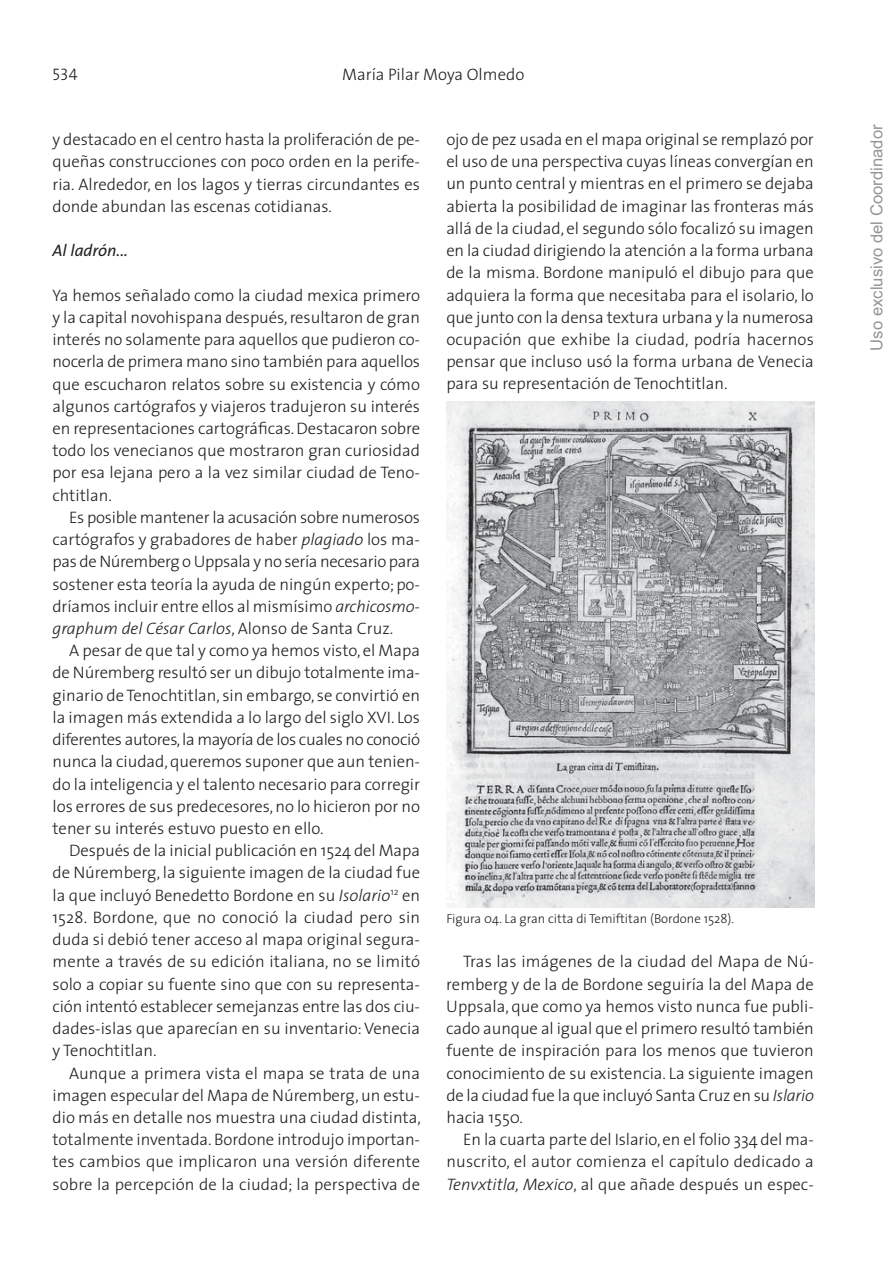
<style>
.page{position:relative;width:893px;height:1263px;background:#fff}
.page>*{position:absolute;margin:0;border:0;box-sizing:border-box;transform-origin:0 0}
.t1{font:300 16.65px/22.2px "The Sans";color:#231f20;text-align:justify}
.t2{font:16.65px "Arial";color:#939598}
.t3{font:italic 16.65px "The Sans";color:#231f20}
.t4{font:16.65px "The Sans Light Caps";color:#231f20}
.t5{font:300 12.9px "The Sans";color:#231f20}
.s1{font-style:italic}
</style>
<div class="page">
<img style="left:446px;top:401px;width:368px;height:507px">
<p class="t4" style="left:53px;top:61px;width:27px">534</p>
<p class="t1" style="left:342px;top:65px;width:184px">María Pilar Moya Olmedo</p>
<p class="t1" style="left:52px;top:130px;width:369px">y destacado en el centro hasta la proliferación de pe&shy;queñas construcciones con poco orden en la perife&shy;ria. Alrededor, en los lagos y tierras circundantes es donde abundan las escenas cotidianas.</p>
<p class="t3" style="left:52px;top:244px;width:77px">Al ladrón...</p>
<p class="t1" style="left:52px;top:286px;width:369px">Ya hemos señalado como la ciudad mexica primero y la capital novohispana después, resultaron de gran interés no solamente para aquellos que pudieron co&shy;nocerla de primera mano sino también para aquellos que escucharon relatos sobre su existencia y cómo algunos cartógrafos y viajeros tradujeron su interés en representaciones cartográficas. Destacaron sobre todo los venecianos que mostraron gran curiosidad por esa lejana pero a la vez similar ciudad de Teno&shy;chtitlan.</p>
<p class="t1" style="left:52px;top:508px;width:369px;text-indent:17px">Es posible mantener la acusación sobre numerosos cartógrafos y grabadores de haber <span class="s1">plagiado</span> los ma - pas de Núremberg o Uppsala y no sería necesario para sostener esta teoría la ayuda de ningún experto; po&shy;dríamos incluir entre ellos al mismísimo <span class="s1">archicosmo&shy;graphum del César Carlos</span>, Alonso de Santa Cruz.</p>
<p class="t1" style="left:52px;top:641px;width:369px;text-indent:17px">A pesar de que tal y como ya hemos visto, el Mapa de Núremberg resultó ser un dibujo totalmente ima&shy;ginario de Tenochtitlan, sin embargo, se convirtió en la imagen más extendida a lo largo del siglo XVI. Los diferentes autores, la mayoría de los cuales no conoció nunca la ciudad, queremos suponer que aun tenien - do la inteligencia y el talento necesario para co rregir los errores de sus predecesores, no lo hicieron por no tener su interés estuvo puesto en ello.</p>
<p class="t1" style="left:52px;top:841px;width:369px;text-indent:17px">Después de la inicial publicación en 1524 del Mapa de Núremberg, la siguiente imagen de la ciudad fue la que incluyó Benedetto Bordone en su <span class="s1">Isolario</span><sup>12</sup> en 1528. Bordone, que no conoció la ciudad pero sin duda si debió tener acceso al mapa original segura&shy;mente a través de su edición italiana, no se limitó solo a copiar su fuente sino que con su representa&shy;ción intentó establecer semejanzas entre las dos ciu&shy;dades-islas que aparecían en su inventario: Venecia y Tenochtitlan.</p>
<p class="t1" style="left:52px;top:1064px;width:370px;text-indent:17px">Aunque a primera vista el mapa se trata de una imagen especular del Mapa de Núremberg, un estu&shy;dio más en detalle nos muestra una ciudad distinta, totalmente inventada. Bordone introdujo importan&shy;tes cambios que implicaron una versión diferente sobre la percepción de la ciudad; la perspectiva de</p>
<p class="t1" style="left:446px;top:130px;width:369px">ojo de pez usada en el mapa original se remplazó por el uso de una perspectiva cuyas líneas convergían en un punto central y mientras en el primero se dejaba abierta la posibilidad de imaginar las fronteras más allá de la ciudad, el segundo sólo focalizó su imagen en la ciudad dirigiendo la atención a la forma urbana de la misma. Bordone manipuló el dibujo para que adquiera la forma que necesitaba para el isolario, lo que junto con la densa textura urbana y la numerosa ocupación que exhibe la ciudad, podría hacernos pensar que incluso usó la forma urbana de Venecia para su representación de Tenochtitlan.</p>
<p class="t5" style="left:446px;top:914px;width:289px">Figura 04. La gran citta di Temiftitan (Bordone 1528).</p>
<p class="t1" style="left:446px;top:952px;width:369px;text-indent:17px">Tras las imágenes de la ciudad del Mapa de Nú&shy;remberg y de la de Bordone seguiría la del Mapa de Uppsala, que como ya hemos visto nunca fue publi&shy;cado aunque al igual que el primero resultó también fuente de inspiración para los menos que tuvieron conocimiento de su existencia. La siguiente imagen de la ciudad fue la que incluyó Santa Cruz en su <span class="s1">Islario </span>hacia 1550.</p>
<p class="t1" style="left:446px;top:1130px;width:369px;text-indent:17px">En la cuarta parte del Islario, en el folio 334 del ma&shy;nuscrito, el autor comienza el capítulo dedicado a <span class="s1">Tenvxtitla, Mexico</span>, al que añade después un espec-</p>
<p class="t2" style="left:867px;top:351px;width:228px;rotate:-90deg">Uso exclusivo del Coordinador</p>
</div>
